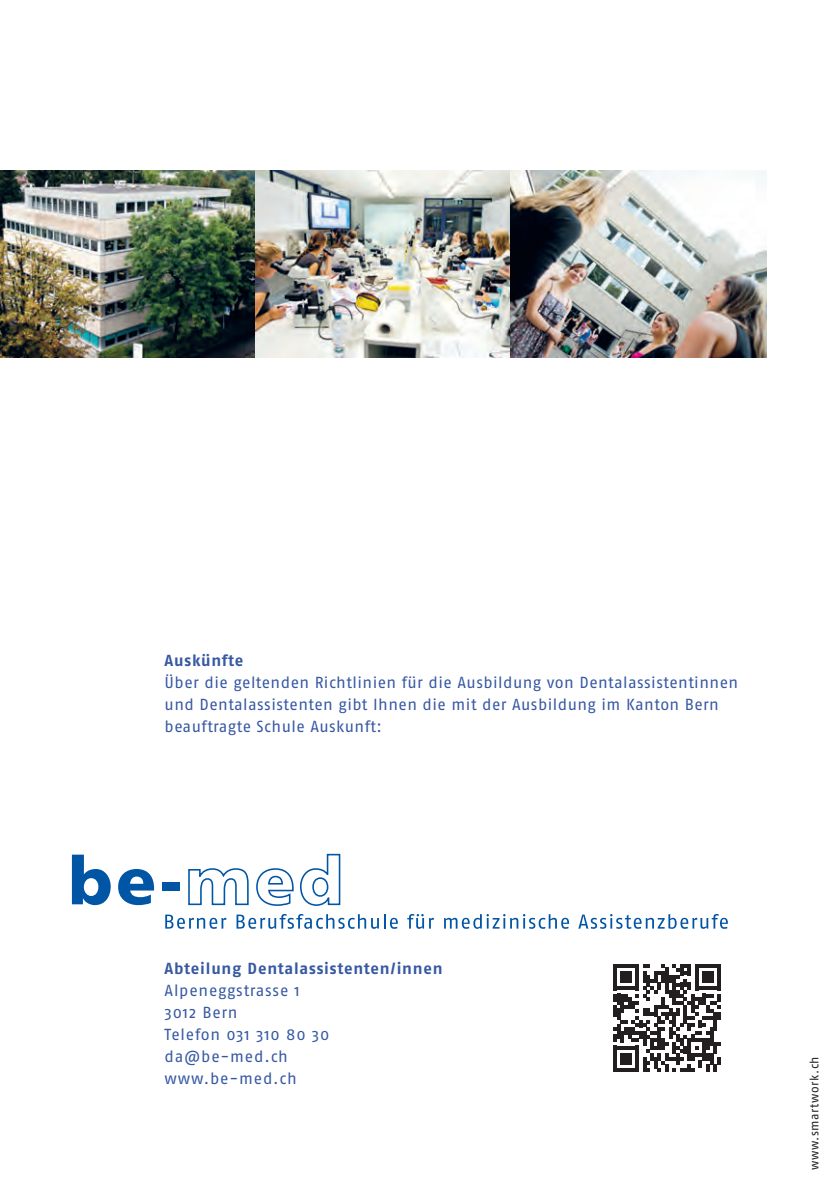
<style>
.page{position:relative;width:840px;height:1191px;background:#fff}
.page>*{position:absolute;margin:0;border:0;box-sizing:border-box;transform-origin:0 0}
.t1{font:16px/22px "Fago No";letter-spacing:.03em;color:#3759a2}
.t2{font:16px/22px "Fago No";letter-spacing:.05em;color:#3759a2}
.t3{font:700 16px "Fago No";letter-spacing:.05em;color:#3759a2}
.t4{font:12px "Fago No";letter-spacing:.045em;color:#231f20}
</style>
<div class="page">
<img style="left:0;top:170px;width:765px;height:187px">
<svg style="left:613px;top:964px;width:107px;height:107px"></svg>
<svg style="left:165px;top:914px;width:61px;height:14px"></svg>
<svg style="left:236px;top:914px;width:162px;height:14px"></svg>
<svg style="left:407px;top:914px;width:26px;height:14px"></svg>
<svg style="left:444px;top:914px;width:125px;height:14px"></svg>
<svg style="left:578px;top:914px;width:149px;height:14px"></svg>
<svg style="left:72px;top:854px;width:39px;height:51px"></svg>
<svg style="left:118px;top:869px;width:36px;height:36px"></svg>
<div style="left:162px;top:882px;width:18px;height:9px;background:#0155a5"></div>
<svg style="left:188px;top:868px;width:61px;height:38px"></svg>
<svg style="left:256px;top:853px;width:85px;height:53px"></svg>
<p class="t3" style="left:164px;top:651px;width:80px">Auskünfte</p>
<p class="t1" style="left:164px;top:671px;width:574px">Über die geltenden Richtlinien für die Ausbildung von Dentalassistentinnen und Dentalassistenten gibt Ihnen die mit der Ausbildung im Kanton Bern beauftragte Schule Auskunft:</p>
<p class="t3" style="left:164px;top:959px;width:279px">Abteilung Dentalassistenten/innen</p>
<p class="t2" style="left:164px;top:979px;width:166px">Alpeneggstrasse 1<br>3012 Bern<br>Telefon 031 310 80 30 da@be-med.ch www.be-med.ch</p>
<p class="t4" style="left:807px;top:1170px;width:115px;rotate:-90deg">www.smartwork.ch</p>
</div>
